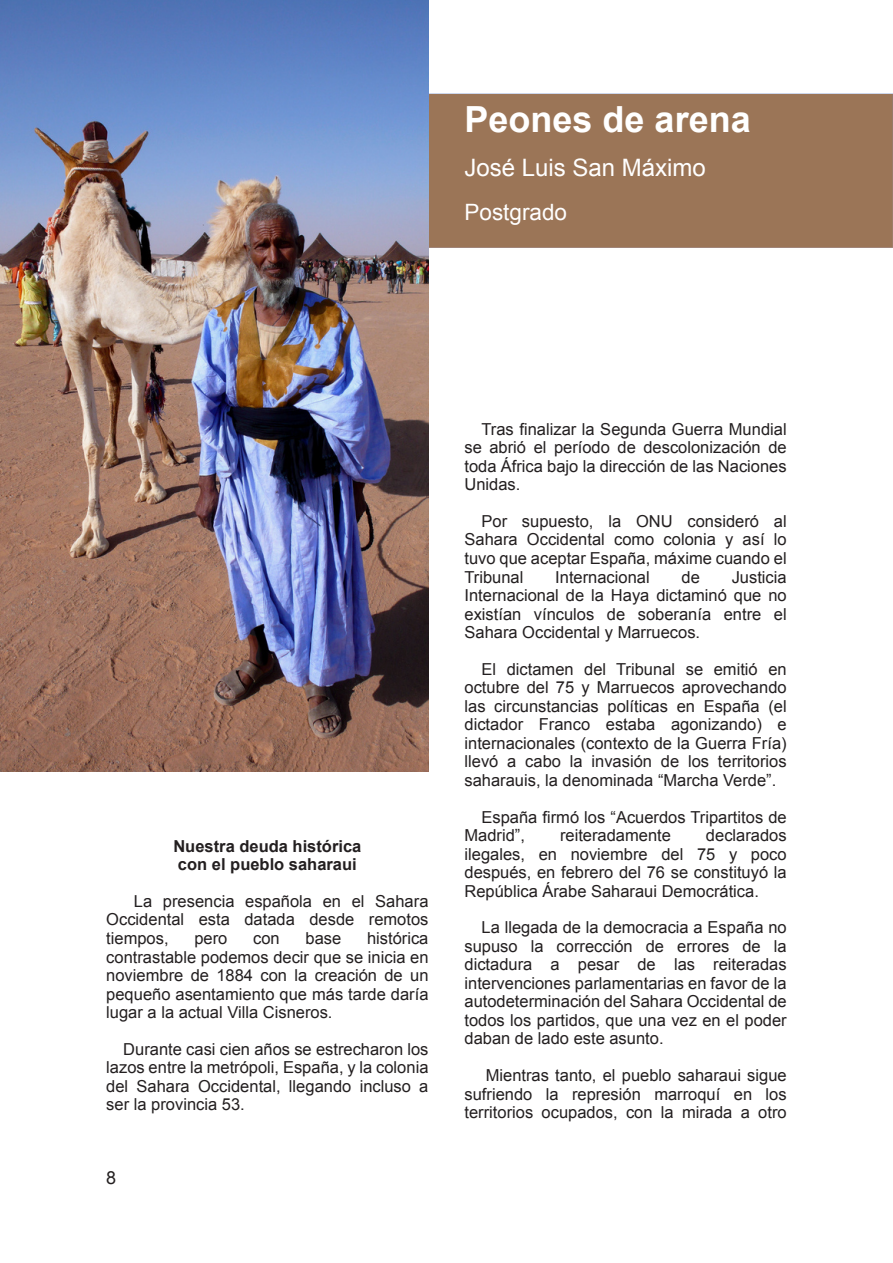
<style>
.page{position:relative;width:893px;height:1263px;background:#fff}
.page>*{position:absolute;margin:0;border:0;box-sizing:border-box;transform-origin:0 0}
.t1{font:700 36px "Arial";color:#fff}
.t2{font:24px "Arial";color:#fff}
.t3{font:22.5px "Arial";color:#fff}
.t4{font:18px "Arial";color:#231f20}
.t5{font:16.5px/18.6px "Arial";color:#231f20;text-align:justify}
.t6{font:700 16.5px/18.6px "Arial";color:#231f20}
</style>
<div class="page">
<div style="left:428px;top:94px;width:465px;height:154px;background:#9b7557"></div>
<img style="left:0;top:0;width:428px;height:772px">
<h1 class="t1" style="left:465px;top:106px;width:288px">Peones de arena</h1>
<h2 class="t2" style="left:464px;top:158px;width:243px">José Luis San Máximo</h2>
<h3 class="t3" style="left:464px;top:204px;width:104px">Postgrado</h3>
<p class="t6" style="left:173px;top:838px;width:189px">Nuestra deuda histórica con el pueblo saharaui</p>
<p class="t5" style="left:106px;top:893px;width:324px;text-indent:28px">La presencia española en el Sahara Occidental esta datada desde remotos tiempos,</p>
<p class="t5" style="left:106px;top:930px;width:324px;text-indent:261px">histórica contrastable podemos decir que se inicia en noviembre de 1884 con la creación de un pequeño asentamiento que más tarde daría lugar a la actual Villa Cisneros.</p>
<p class="t5" style="left:106px;top:1041px;width:324px;text-indent:17px">Durante casi cien años se estrecharon los lazos entre la metrópoli, España, y la colonia del Sahara Occidental, llegando incluso a ser la provincia 53.</p>
<p class="t5" style="left:194px;top:930px;width:35px">pero</p>
<p class="t5" style="left:253px;top:930px;width:28px">con</p>
<p class="t5" style="left:306px;top:930px;width:37px">base</p>
<p class="t4" style="left:106px;top:1171px;width:12px">8</p>
<p class="t5" style="left:464px;top:421px;width:324px;text-indent:17px">Tras finalizar la Segunda Guerra Mundial se abrió el período de descolonización de toda África bajo la dirección de las Naciones Unidas.</p>
<p class="t5" style="left:464px;top:513px;width:324px;text-indent:17px">Por supuesto, la ONU consideró al Sahara Occidental como colonia y así lo tuvo que aceptar España, máxime cuando el Tribunal</p>
<p class="t5" style="left:464px;top:569px;width:324px;text-indent:267px">Justicia Internacional de la Haya dictaminó que no existían vínculos de soberanía entre el Sahara Occidental y Marruecos.</p>
<p class="t5" style="left:464px;top:661px;width:324px;text-indent:17px">El dictamen del Tribunal se emitió en octubre del 75 y Marruecos aprovechando las circunstancias políticas en España (el dictador Franco estaba agonizando) e internacionales (contexto de la Guerra Fría) llevó a cabo la invasión de los territorios saharauis, la denominada “Marcha Verde”.</p>
<p class="t5" style="left:464px;top:809px;width:324px;text-indent:17px">España firmó los “Acuerdos Tripartitos de<br>Madrid”,</p>
<p class="t5" style="left:555px;top:569px;width:96px">Internacional</p>
<p class="t5" style="left:681px;top:569px;width:20px">de</p>
<p class="t5" style="left:464px;top:827px;width:324px;text-indent:241px">declarados ilegales, en noviembre del 75 y poco después, en febrero del 76 se constituyó la República Árabe Saharaui Democrática.</p>
<p class="t5" style="left:464px;top:920px;width:324px;text-indent:17px">La llegada de la democracia a España no supuso la corrección de errores de la dictadura a pesar de las reiteradas intervenciones parlamentarias en favor de la autodeterminación del Sahara Occidental de todos los partidos, que una vez en el poder daban de lado este asunto.</p>
<p class="t5" style="left:464px;top:1067px;width:324px;text-indent:21px">Mientras tanto, el pueblo saharaui sigue sufriendo la represión marroquí en los territorios ocupados, con la mirada a otro</p>
<p class="t5" style="left:560px;top:827px;width:112px">reiteradamente</p>
</div>
